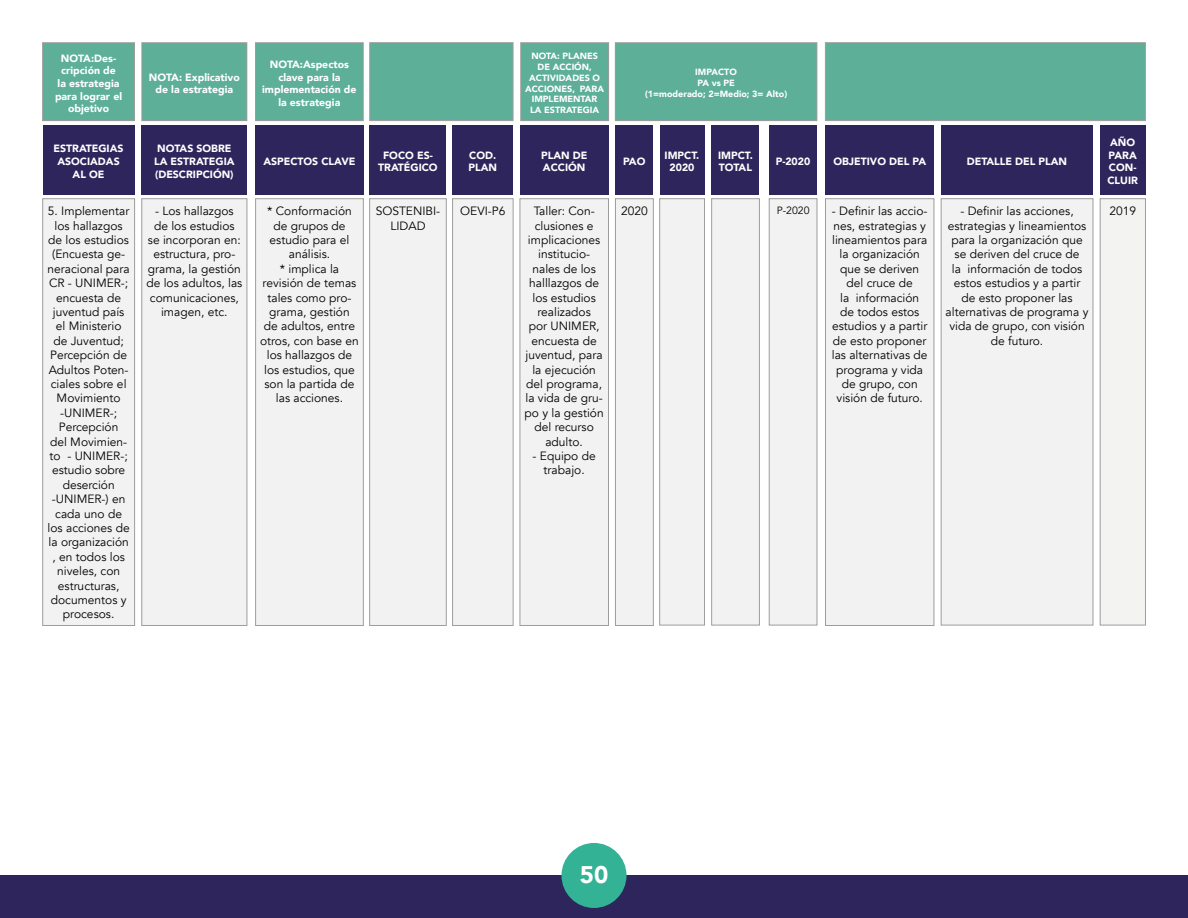
<style>
.page{position:relative;width:1188px;height:918px;background:#fff}
.page>*{position:absolute;margin:0;border:0;box-sizing:border-box;transform-origin:0 0}
.t1{font:900 24px "Avenir";color:#fff}
.t2{font:12px/14.4px "Avenir";color:#000;text-align:center}
.t3{font:900 10.5px/12.6px "Avenir";color:#fff;text-align:center}
.t4{font:10.5px "Avenir";color:#000}
.t5{font:900 9px/10.8px "Avenir";color:#fff;text-align:center}
</style>
<div class="page">
<div style="left:0;top:875px;width:1188px;height:43px;background:#2d255c"></div>
<div style="left:561px;top:843px;width:66px;height:65px;background:#33b296;border-radius:50%"></div>
<div style="left:43px;top:199px;width:92px;height:426px;background:#f2f2f2"></div>
<div style="left:43px;top:199px;width:92px;height:427px;border:1px solid #9d9d9c"></div>
<div style="left:256px;top:199px;width:107px;height:426px;background:#f2f2f2"></div>
<div style="left:255px;top:199px;width:109px;height:427px;border:1px solid #9d9d9c"></div>
<div style="left:370px;top:199px;width:76px;height:426px;background:#f2f2f2"></div>
<div style="left:369px;top:199px;width:77px;height:427px;border:1px solid #9d9d9c"></div>
<div style="left:453px;top:199px;width:60px;height:426px;background:#f2f2f2"></div>
<div style="left:452px;top:199px;width:61px;height:427px;border:1px solid #9d9d9c"></div>
<div style="left:615px;top:199px;width:38px;height:426px;background:#f2f2f2"></div>
<div style="left:615px;top:199px;width:39px;height:427px;border:1px solid #9d9d9c"></div>
<div style="left:659px;top:199px;width:46px;height:426px;background:#f2f2f2;border:1px solid #9d9d9c"></div>
<div style="left:711px;top:199px;width:49px;height:426px;background:#f2f2f2;border:1px solid #9d9d9c"></div>
<div style="left:769px;top:199px;width:48px;height:426px;background:#f2f2f2"></div>
<div style="left:769px;top:199px;width:48px;height:426px;border:1px solid #9d9d9c"></div>
<div style="left:825px;top:199px;width:109px;height:426px;background:#f2f2f2"></div>
<div style="left:825px;top:199px;width:109px;height:427px;border:1px solid #9d9d9c"></div>
<div style="left:941px;top:199px;width:152px;height:426px;background:#f2f2f2"></div>
<div style="left:941px;top:199px;width:152px;height:426px;border:1px solid #9d9d9c"></div>
<div style="left:1100px;top:199px;width:45px;height:426px;background:#f3f3f2"></div>
<div style="left:1100px;top:199px;width:46px;height:426px;border:1px solid #9d9d9c"></div>
<div style="left:520px;top:199px;width:89px;height:426px;background:#f2f2f2"></div>
<div style="left:520px;top:199px;width:89px;height:427px;border:1px solid #9d9d9c"></div>
<div style="left:142px;top:199px;width:105px;height:426px;background:#f2f2f2"></div>
<div style="left:142px;top:199px;width:105px;height:427px;border:1px solid #9d9d9c"></div>
<div style="left:43px;top:125px;width:92px;height:69px;background:#2d255c"></div>
<div style="left:142px;top:125px;width:105px;height:69px;background:#2d255c"></div>
<div style="left:370px;top:125px;width:76px;height:69px;background:#2d255c"></div>
<div style="left:452px;top:125px;width:61px;height:69px;background:#2d255c"></div>
<div style="left:615px;top:125px;width:38px;height:69px;background:#2d255c"></div>
<div style="left:660px;top:125px;width:44px;height:69px;background:#2d255c"></div>
<div style="left:712px;top:125px;width:47px;height:69px;background:#2d255c"></div>
<div style="left:769px;top:125px;width:48px;height:69px;background:#2d255c"></div>
<div style="left:825px;top:125px;width:109px;height:69px;background:#2d255c"></div>
<div style="left:941px;top:125px;width:152px;height:69px;background:#2d255c"></div>
<div style="left:1100px;top:125px;width:45px;height:69px;background:#2d255c"></div>
<div style="left:520px;top:125px;width:89px;height:69px;background:#2d255c"></div>
<div style="left:255px;top:125px;width:108px;height:69px;background:#2d255c"></div>
<div style="left:43px;top:43px;width:92px;height:78px;background:#5daf98"></div>
<div style="left:42px;top:43px;width:93px;height:78px;border:1px solid #9d9d9c"></div>
<div style="left:142px;top:43px;width:105px;height:78px;background:#5daf98"></div>
<div style="left:142px;top:43px;width:105px;height:78px;border:1px solid #9d9d9c"></div>
<div style="left:256px;top:43px;width:107px;height:78px;background:#5daf98"></div>
<div style="left:255px;top:43px;width:108px;height:78px;border:1px solid #9d9d9c"></div>
<div style="left:521px;top:43px;width:88px;height:78px;background:#5daf98"></div>
<div style="left:521px;top:43px;width:88px;height:78px;border:1px solid #9d9d9c"></div>
<div style="left:615px;top:43px;width:202px;height:78px;background:#5daf98"></div>
<div style="left:615px;top:43px;width:202px;height:78px;border:1px solid #9d9d9c"></div>
<div style="left:370px;top:43px;width:143px;height:78px;background:#5daf98;border:1px solid #9d9d9c"></div>
<div style="left:825px;top:43px;width:321px;height:78px;background:#5daf98;border:1px solid #9d9d9c"></div>
<p class="t3" style="left:55px;top:51px;width:69px">NOTA:Des&shy;cripción de<br>la estrategia para lograr el objetivo</p>
<p class="t3" style="left:149px;top:70px;width:92px">NOTA: Explicativo de la estrategia</p>
<p class="t3" style="left:262px;top:58px;width:96px">NOTA:Aspectos clave para la implementación de la estrategia</p>
<p class="t5" style="left:525px;top:50px;width:81px">NOTA: PLANES<br>DE ACCIÓN,<br>ACTIVIDADES O<br>ACCIONES, PARA<br>IMPLEMENTAR<br>LA ESTRATEGIA</p>
<p class="t5" style="left:645px;top:67px;width:144px">IMPACTO<br>PA vs PE<br>(1=moderado; 2=Medio; 3= Alto)</p>
<p class="t3" style="left:54px;top:142px;width:72px">ESTRATEGIAS<br>ASOCIADAS<br>AL OE</p>
<p class="t3" style="left:154px;top:142px;width:82px;text-align:left">NOTAS SOBRE<br>LA ESTRATEGIA (DESCRIPCIÓN)</p>
<p class="t3" style="left:378px;top:148px;width:61px">FOCO ES-<br>TRATÉGICO</p>
<p class="t3" style="left:468px;top:148px;width:30px;text-align:left">COD.<br>PLAN</p>
<p class="t3" style="left:623px;top:155px;width:24px">PAO</p>
<p class="t3" style="left:665px;top:148px;width:36px">IMPCT.<br>2020</p>
<p class="t3" style="left:718px;top:148px;width:36px;text-align:left">IMPCT.<br>TOTAL</p>
<p class="t3" style="left:776px;top:155px;width:36px">P-2020</p>
<p class="t3" style="left:833px;top:155px;width:94px">OBJETIVO DEL PA</p>
<p class="t3" style="left:967px;top:155px;width:102px">DETALLE DEL PLAN</p>
<p class="t3" style="left:541px;top:148px;width:48px;text-align:left">PLAN DE<br>ACCIÓN</p>
<p class="t3" style="left:263px;top:155px;width:94px">ASPECTOS CLAVE</p>
<p class="t3" style="left:1107px;top:136px;width:32px;text-align:left">AÑO<br>PARA<br>CON-<br>CLUIR</p>
<p class="t2" style="left:48px;top:204px;width:84px">5. Implementar los hallazgos de los estudios (Encuesta ge&shy;neracional para<br>CR - UNIMER-; encuesta de juventud país el Ministerio de Juventud;<br>Percepción de<br>Adultos Poten&shy;ciales sobre el<br>Movimiento -UNIMER-;<br>Percepción<br>del Movimien&shy;to - UNIMER-; estudio sobre deserción -UNIMER-) en cada uno de los acciones de la organización , en todos los niveles, con estructuras, documentos y procesos.</p>
<p class="t2" style="left:260px;top:204px;width:100px">* Conformación de grupos de estudio para el análisis.<br>* implica la revisión de temas tales como pro&shy;grama, gestión<br>de adultos, entre otros, con base en los hallazgos de los estudios, que son la partida de las acciones.</p>
<p class="t2" style="left:376px;top:204px;width:66px">SOSTENIBI-<br>LIDAD</p>
<p class="t2" style="left:460px;top:204px;width:47px">OEVI-P6</p>
<p class="t2" style="left:621px;top:204px;width:28px">2020</p>
<p class="t4" style="left:777px;top:204px;width:34px">P-2020</p>
<p class="t2" style="left:832px;top:204px;width:97px">- Definir las accio&shy;nes, estrategias y lineamientos para la organización que se deriven del cruce de<br>la información de todos estos estudios y a partir de esto proponer las alternativas de programa y vida de grupo, con visión de futuro.</p>
<p class="t2" style="left:946px;top:204px;width:144px">- Definir las acciones, estrategias y lineamientos para la organización que se deriven del cruce de<br>la información de todos estos estudios y a partir de esto proponer las alternativas de programa y vida de grupo, con visión de futuro.</p>
<p class="t2" style="left:146px;top:204px;width:97px">- Los hallazgos<br>de los estudios<br>se incorporan en: estructura, pro&shy;grama, la gestión de los adultos, las comunicaciones, imagen, etc.</p>
<p class="t2" style="left:534px;top:204px;width:63px">Taller: Con-</p>
<p class="t2" style="left:1109px;top:204px;width:28px">2019</p>
<p class="t2" style="left:525px;top:218px;width:81px">clusiones e implicaciones institucio&shy;nales de los halllazgos de los estudios realizados<br>por UNIMER, encuesta de juventud, para la ejecución del programa, la vida de gru&shy;po y la gestión del recurso adulto.</p>
<p class="t2" style="left:533px;top:449px;width:65px">- Equipo de trabajo.</p>
<h1 class="t1" style="left:580px;top:854px;width:30px">50</h1>
</div>
